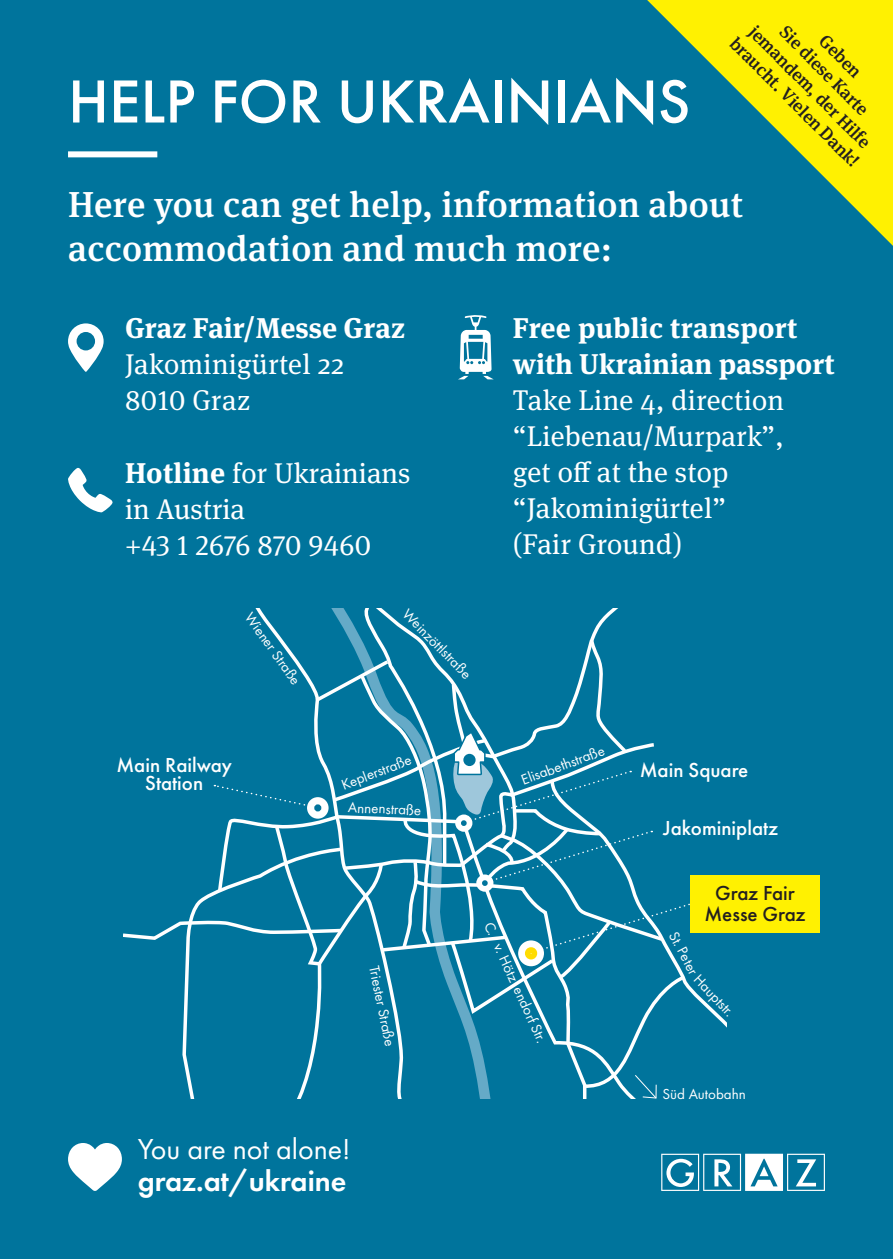
<style>
.page{position:relative;width:893px;height:1259px;background:#00749c}
.page>*{position:absolute;margin:0;border:0;box-sizing:border-box;transform-origin:0 0}
.t1{font:500 63px "Futura PT";color:#fff}
.t2{font:500 36px/43.2px "Meta Serif Pro";letter-spacing:.01em;color:#fff}
.t3{font:600 30px "Futura PT";color:#fff}
.t4{font:30px "Futura PT";color:#fff}
.t5{font:28.5px/36px "Meta Serif Pro";letter-spacing:.01em;color:#fff}
.t6{font:700 28.5px/36px "Meta Serif Pro";color:#fff}
.t7{font:500 21px/18px "Futura PT";color:#fff;text-align:center}
.t8{font:500 21px/21px "Futura PT";color:#231f20;text-align:center}
.t9{font:500 18px "Meta Serif Pro";color:#231f20}
.t10{font:15px "Futura PT";color:#fff}
.s1{font-weight:700}
</style>
<div class="page">
<svg style="left:68px;top:468px;width:45px;height:44px"></svg>
<svg style="left:68px;top:323px;width:36px;height:49px"></svg>
<svg style="left:661px;top:1153px;width:164px;height:38px"></svg>
<svg style="left:459px;top:315px;width:34px;height:64px"></svg>
<svg style="left:68px;top:1143px;width:54px;height:48px"></svg>
<div style="left:68px;top:151px;width:89px;height:6px;background:#fff"></div>
<svg style="left:123px;top:608px;width:576px;height:491px"></svg>
<div style="left:690px;top:875px;width:130px;height:58px;background:#fff101"></div>
<svg style="left:647px;top:0;width:246px;height:246px"></svg>
<h1 class="t1" style="left:68px;top:64px;width:624px">HELP FOR UKRAINIANS</h1>
<p class="t9" style="left:762px;top:19px;width:165px;rotate:45deg">jemandem, der Hilfe</p>
<p class="t9" style="left:793px;top:19px;width:119px;rotate:45deg">Sie diese Karte</p>
<p class="t9" style="left:832px;top:28px;width:53px;rotate:45deg">Geben</p>
<p class="t9" style="left:743px;top:30px;width:176px;rotate:45deg">braucht. Vielen Dank!</p>
<p class="t2" style="left:68px;top:181px;width:677px">Here you can get help, information about accommodation and much more:</p>
<p class="t6" style="left:125px;top:307px;width:282px">Graz Fair/Messe Graz</p>
<p class="t5" style="left:125px;top:344px;width:220px">Jakominigürtel 22<br>8010 Graz</p>
<p class="t5" style="left:125px;top:453px;width:287px"><span class="s1">Hotline</span> for Ukrainians in Austria<br>+43 1 2676 870 9460</p>
<p class="t10" style="left:256px;top:608px;width:87px;rotate:55deg">Wiener Straße</p>
<p class="t10" style="left:412px;top:604px;width:93px;rotate:46deg">Weinzöttlstraße</p>
<p class="t6" style="left:513px;top:308px;width:323px">Free public transport with Ukrainian passport</p>
<p class="t5" style="left:513px;top:381px;width:273px">Take Line 4, direction “Liebenau/Murpark”, get off at the stop “Jakominigürtel” (Fair Ground)</p>
<p class="t10" style="left:519px;top:771px;width:89px;rotate:-20deg">Elisabethstraße</p>
<p class="t10" style="left:339px;top:776px;width:75px;rotate:-20deg">Keplerstraße</p>
<p class="t7" style="left:116px;top:756px;width:117px">Main Railway<br>Station</p>
<p class="t7" style="left:640px;top:761px;width:110px">Main Square</p>
<p class="t7" style="left:663px;top:819px;width:117px">Jakominiplatz</p>
<p class="t10" style="left:349px;top:798px;width:75px;rotate:3deg">Annenstraße</p>
<p class="t10" style="left:383px;top:964px;width:83px;rotate:79deg">Triester Straße</p>
<p class="t4" style="left:138px;top:1131px;width:214px">You are not alone!</p>
<p class="t3" style="left:138px;top:1162px;width:210px">graz.at/ukraine</p>
<p class="t10" style="left:496px;top:919px;width:133px;rotate:65deg">C. v. Hötz endorf Str.</p>
<p class="t8" style="left:704px;top:882px;width:103px">Graz Fair<br>Messe Graz</p>
<p class="t10" style="left:681px;top:928px;width:48px;rotate:62deg">St. Peter</p>
<p class="t10" style="left:702px;top:970px;width:53px;rotate:46deg">Hauptstr.</p>
<p class="t10" style="left:662px;top:1085px;width:85px">Süd Autobahn</p>
</div>
